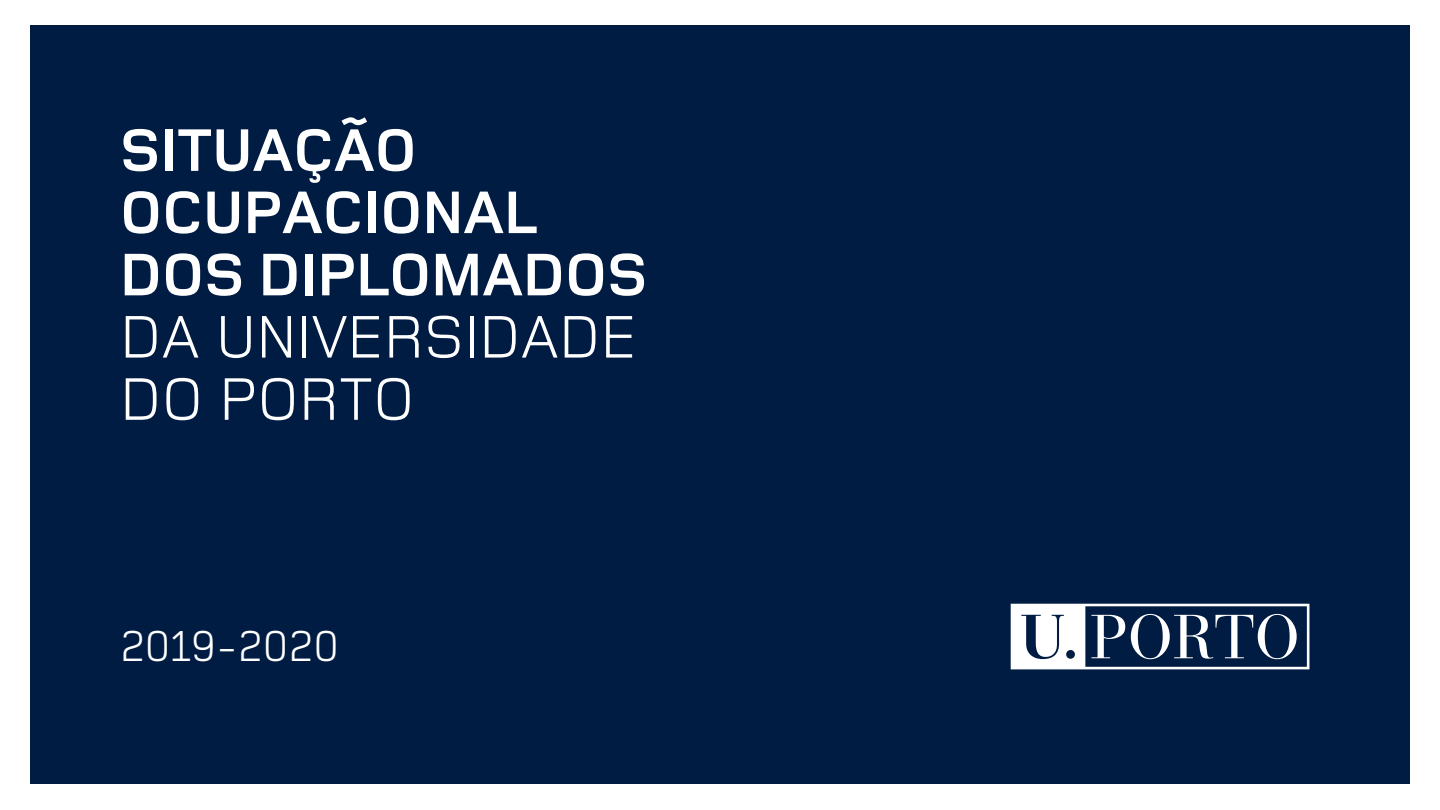
<style>
.page{position:relative;width:1440px;height:810px;background:#fff}
.page>*{position:absolute;margin:0;border:0;box-sizing:border-box;transform-origin:0 0}
.t1{font:700 62.25px/62.2px "Foundry Monoline";color:#fff}
.t2{font:62.25px/62.2px "Foundry Monoline";color:#fff}
.t3{font:45px "Foundry Monoline";color:#fff}
</style>
<div class="page">
<div style="left:30px;top:26px;width:1380px;height:758px;background:#001c43"></div>
<svg style="left:1011px;top:604px;width:298px;height:65px"></svg>
<p class="t1" style="left:120px;top:123px;width:529px">SITUAÇÃO<br>OCUPACIONAL<br>DOS DIPLOMADOS</p>
<p class="t2" style="left:120px;top:309px;width:518px">DA UNIVERSIDADE<br>DO PORTO</p>
<p class="t3" style="left:120px;top:622px;width:220px">2019-2020</p>
</div>
